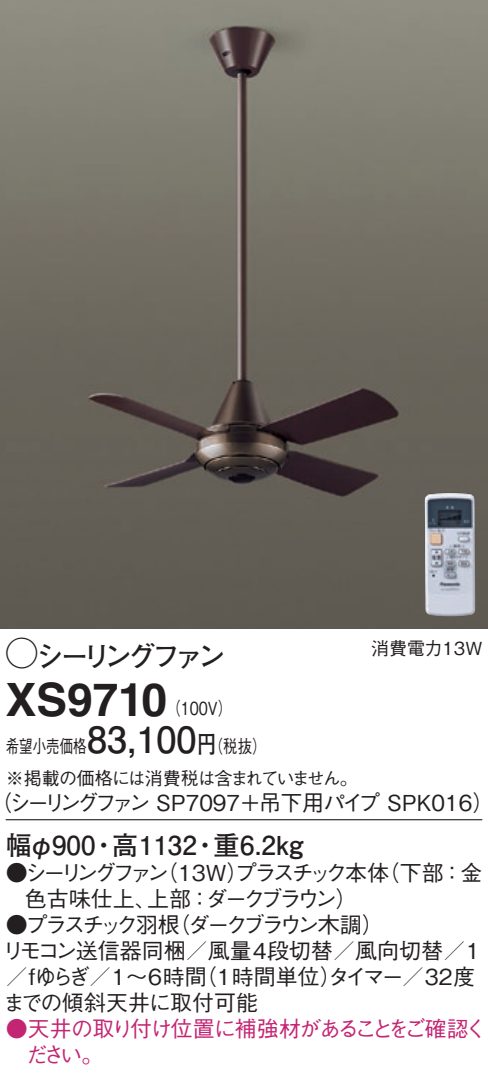
<style>
.page{position:relative;width:488px;height:1080px;background:#fff}
.page>*{position:absolute;margin:0;border:0;box-sizing:border-box;transform-origin:0 0}
.t1{font:700 46px "Helvetica LT Std";color:#231f20}
.t2{font:700 36px "Futo Go B101 Pro";color:#231f20}
.t3{font:700 28px "Futo Go B101 Pro";letter-spacing:-.165em;color:#231f20}
.t4{font:700 26px "Futo Go B101 Pro";color:#231f20}
.t5{font:500 22px "Gothic BBB Pro";color:#231f20}
.t6{font:500 22px "Gothic BBB Pro";letter-spacing:-.005em;color:#231f20}
.t7{font:500 22px/26px "Gothic BBB Pro";letter-spacing:-.085em;color:#c42573}
.t8{font:500 22px/26px "Gothic BBB Pro";letter-spacing:-.015em;color:#231f20}
.t9{font:500 22px "Gothic BBB Pro";letter-spacing:-.16em;color:#231f20}
.t10{font:500 22px "Gothic BBB Pro";letter-spacing:-.04em;color:#231f20}
.t11{font:500 22px "Gothic BBB Pro";letter-spacing:-.105em;color:#231f20}
.t12{font:500 22px "Gothic BBB Pro";letter-spacing:-.195em;color:#231f20}
.t13{font:500 22px "Gothic BBB Pro";letter-spacing:-.19em;color:#231f20}
.t14{font:500 18px "Gothic BBB Pro";letter-spacing:-.065em;color:#231f20}
.t15{font:500 18px "Gothic BBB Pro";color:#231f20;scale:.8 1}
.t16{font:500 18px "Gothic BBB Pro";color:#231f20}
.t17{font:500 18px "Gothic BBB Pro";color:#231f20;scale:.75 1}
.s1{font-family:"Ford Classification 1";font-weight:400;font-size:32px}
.s2{font-family:"Futo Go B101 Pro";font-weight:700;font-size:24px}
</style>
<div class="page">
<img style="left:0;top:0;width:488px;height:628px">
<img style="left:424px;top:492px;width:51px;height:124px">
<hr style="left:6px;top:818px;width:476px;height:2px;background:#231f20">
<p class="t3" style="left:6px;top:634px;width:222px"><span class="s1">A</span>シーリングファン</p>
<h1 class="t1" style="left:6px;top:671px;width:163px">XS9710</h1>
<p class="t15" style="left:166px;top:693px;width:84px">（100 (V</p>
<h2 class="t2" style="left:87px;top:710px;width:111px">83,100</h2>
<p class="t15" style="left:197px;top:731px;width:88px">（<span class="s2">円</span>税抜(</p>
<p class="t17" style="left:6px;top:731px;width:109px">希望小売価格</p>
<p class="t16" style="left:371px;top:634px;width:113px">消費電力13W</p>
<p class="t14" style="left:6px;top:763px;width:353px">※掲載の価格には消費税は含まれていません。</p>
<p class="t6" style="left:-10px;top:784px;width:505px">（シーリングファン SP7097＋吊下用パイプ SPK016(</p>
<p class="t4" style="left:213px;top:823px;width:91px">重6.2kg</p>
<p class="t4" style="left:6px;top:823px;width:91px">幅φ900</p>
<p class="t4" style="left:112px;top:823px;width:86px">高1132</p>
<p class="t4" style="left:91px;top:823px;width:27px">・</p>
<p class="t4" style="left:192px;top:823px;width:27px">・</p>
<p class="t11" style="left:156px;top:854px;width:235px">（13W プラスチック本体</p>
<p class="t10" style="left:226px;top:854px;width:23px">）</p>
<p class="t10" style="left:377px;top:854px;width:106px">（下部：金</p>
<p class="t12" style="left:6px;top:854px;width:165px">●シーリングファン</p>
<p class="t10" style="left:25px;top:880px;width:133px">色古味仕上、</p>
<p class="t10" style="left:147px;top:880px;width:65px">上部：</p>
<p class="t13" style="left:206px;top:880px;width:153px">ダークブラウン(</p>
<p class="t9" style="left:168px;top:907px;width:217px">（ダークブラウン木調(</p>
<p class="t9" style="left:6px;top:907px;width:176px">●プラスチック羽根</p>
<p class="t5" style="left:2px;top:933px;width:479px">リモコン送信器同梱／風量4段切替／風向切替／1</p>
<p class="t5" style="left:195px;top:959px;width:281px">（1時間単位タイマー／32度</p>
<p class="t10" style="left:320px;top:959px;width:23px">）</p>
<p class="t8" style="left:3px;top:960px;width:256px">／fゆらぎ／1～6時間<br>までの傾斜天井に取付可能</p>
<p class="t7" style="left:26px;top:1012px;width:462px;text-indent:-20px">●天井の取り付け位置に補強材があることをご確認ください。</p>
</div>
